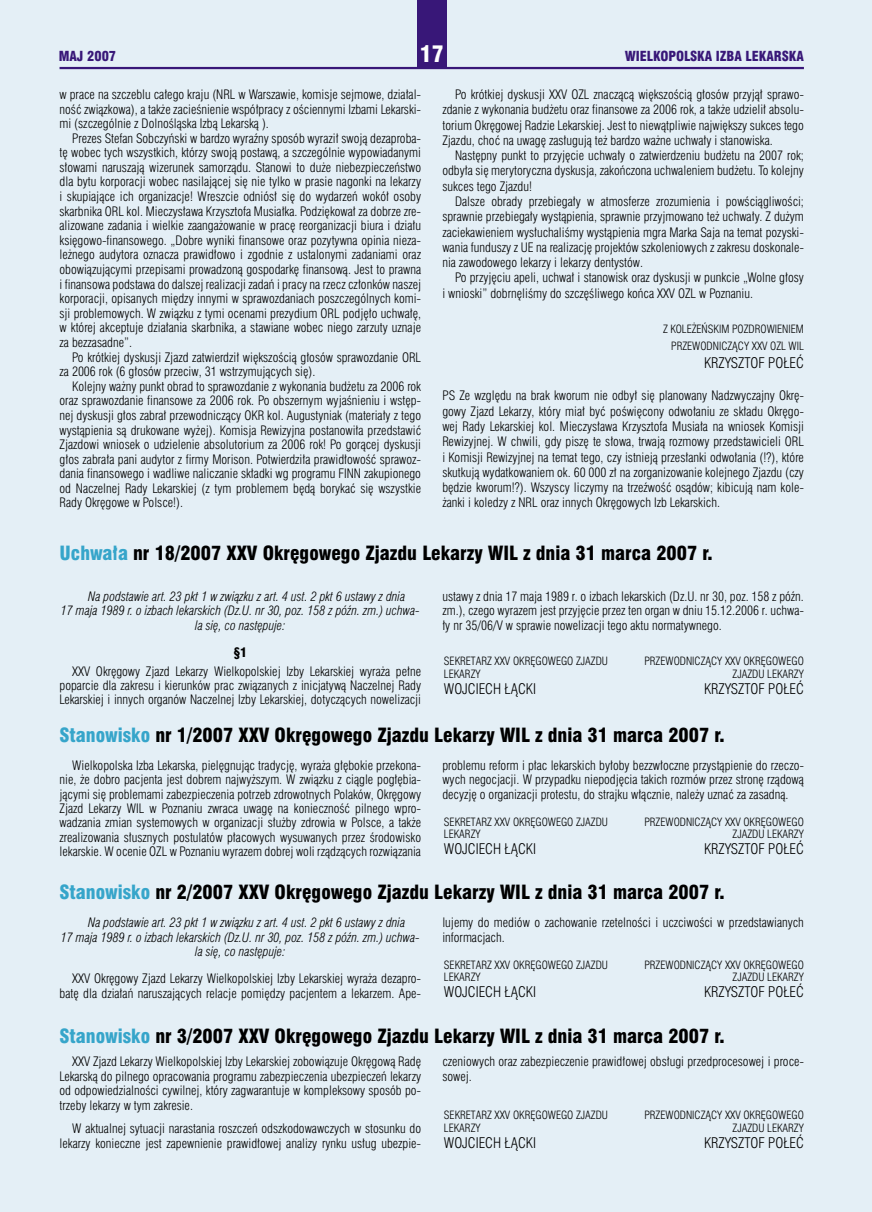
<style>
.page{position:relative;width:872px;height:1212px;background:#e4eff6}
.page>*{position:absolute;margin:0;border:0;box-sizing:border-box;transform-origin:0 0}
.t1{font:21px "Swis 721 Blk Cn PL";color:#fff}
.sprawozdania_tytulDUZY{font:18px "Swis 721 Blk Cn PL";color:#000}
.podpis_art_duzy{font:13.5px "Swis 721 Lt Cn PL";color:#000}
.t2{font:12.75px "Swis 721 Blk Cn PL";color:#381778}
.sprawozdania_text{font:12px/14.5px "Swis 721 Lt Cn PL";color:#000;text-align:justify}
.sprawozdania_text-2{font:italic 12px "Swis 721 Lt Cn PL";color:#000}
.t3{font:12px "Swis 721 Blk Cn PL";color:#000}
.podpis_art_maly{font:10.5px/12.6px "Swis 721 Lt Cn PL";color:#000}
.s1{color:#36a5ca}
</style>
<div class="page">
<div style="left:417px;top:0;width:29px;height:68px;background:#381778"></div>
<hr style="left:60px;top:67px;width:744px;height:2px;background:#381778">
<p class="t2" style="left:59px;top:48px;width:59px">MAJ 2007</p>
<p class="t1" style="left:420px;top:40px;width:25px">17</p>
<p class="t2" style="left:625px;top:48px;width:181px">WIELKOPOLSKA IZBA LEKARSKA</p>
<p class="sprawozdania_text" style="left:60px;top:87px;width:363px">w prace na szczeblu całego kraju (NRL w Warszawie, komisje sejmowe, działal&shy;ność związkowa), a także zacieśnienie współpracy z ościennymi Izbami Lekarski&shy;mi (szczególnie z Dolnośląska Izbą Lekarską ).</p>
<p class="sprawozdania_text" style="left:60px;top:131px;width:363px;text-indent:13px">Prezes Stefan Sobczyński w bardzo wyraźny sposób wyraził swoją dezaproba&shy;tę wobec tych wszystkich, którzy swoją postawą, a szczególnie wypowiadanymi słowami naruszają wizerunek samorządu. Stanowi to duże niebezpieczeństwo dla bytu korporacji wobec nasilającej się nie tylko w prasie nagonki na lekarzy i skupiające ich organizacje! Wreszcie odniósł się do wydarzeń wokół osoby skarbnika ORL kol. Mieczysława Krzysztofa Musiałka. Podziękował za dobrze zre&shy;alizowane zadania i wielkie zaangażowanie w pracę reorganizacji biura i działu księgowo-finansowego. „Dobre wyniki finansowe oraz pozytywna opinia nieza&shy;leżnego audytora oznacza prawidłowo i zgodnie z ustalonymi zadaniami oraz obowiązującymi przepisami prowadzoną gospodarkę finansową. Jest to prawna i finansowa podstawa do dalszej realizacji zadań i pracy na rzecz członków naszej korporacji, opisanych między innymi w sprawozdaniach poszczególnych komi&shy;sji problemowych. W związku z tymi ocenami prezydium ORL podjęło uchwałę, w której akceptuje działania skarbnika, a stawiane wobec niego zarzuty uznaje za bezzasadne”.</p>
<p class="sprawozdania_text" style="left:60px;top:350px;width:363px;text-indent:13px">Po krótkiej dyskusji Zjazd zatwierdził większością głosów sprawozdanie ORL za 2006 rok (6 głosów przeciw, 31 wstrzymujących się).</p>
<p class="sprawozdania_text" style="left:60px;top:379px;width:363px;text-indent:13px">Kolejny ważny punkt obrad to sprawozdanie z wykonania budżetu za 2006 rok oraz sprawozdanie finansowe za 2006 rok. Po obszernym wyjaśnieniu i wstęp&shy;nej dyskusji głos zabrał przewodniczący OKR kol. Augustyniak (materiały z tego wystąpienia są drukowane wyżej). Komisja Rewizyjna postanowiła przedstawić Zjazdowi wniosek o udzielenie absolutorium za 2006 rok! Po gorącej dyskusji głos zabrała pani audytor z firmy Morison. Potwierdziła prawidłowość sprawoz&shy;dania finansowego i wadliwe naliczanie składki wg programu FINN zakupionego od Naczelnej Rady Lekarskiej (z tym problemem będą borykać się wszystkie Rady Okręgowe w Polsce!).</p>
<p class="sprawozdania_text" style="left:442px;top:87px;width:363px;line-height:15.3px;text-indent:13px">Po krótkiej dyskusji XXV OZL znaczącą większością głosów przyjął sprawo&shy;zdanie z wykonania budżetu oraz finansowe za 2006 rok, a także udzielił absolu&shy;torium Okręgowej Radzie Lekarskiej. Jest to niewątpliwie największy sukces tego Zjazdu, choć na uwagę zasługują też bardzo ważne uchwały i stanowiska.</p>
<p class="sprawozdania_text" style="left:442px;top:148px;width:363px;line-height:15.3px;text-indent:13px">Następny punkt to przyjęcie uchwały o zatwierdzeniu budżetu na 2007 rok; odbyła się merytoryczna dyskusja, zakończona uchwaleniem budżetu. To kolejny sukces tego Zjazdu!</p>
<p class="sprawozdania_text" style="left:442px;top:194px;width:363px;line-height:15.3px;text-indent:13px">Dalsze obrady przebiegały w atmosferze zrozumienia i powściągliwości; sprawnie przebiegały wystąpienia, sprawnie przyjmowano też uchwały. Z dużym zaciekawieniem wysłuchaliśmy wystąpienia mgra Marka Saja na temat pozyski&shy;wania funduszy z UE na realizację projektów szkoleniowych z zakresu doskonale&shy;nia zawodowego lekarzy i lekarzy dentystów.</p>
<p class="sprawozdania_text" style="left:442px;top:270px;width:363px;line-height:15.3px;text-indent:13px">Po przyjęciu apeli, uchwał i stanowisk oraz dyskusji w punkcie „Wolne głosy i wnioski” dobrnęliśmy do szczęśliwego końca XXV OZL w Poznaniu.</p>
<p class="podpis_art_maly" style="left:663px;top:322px;width:142px">Z KOLEŻEŃSKIM POZDROWIENIEM</p>
<p class="podpis_art_maly" style="left:671px;top:340px;width:134px">PRZEWODNICZĄCY XXV OZL WIL</p>
<p class="podpis_art_duzy" style="left:704px;top:354px;width:101px">KRZYSZTOF POŁEĆ</p>
<p class="sprawozdania_text" style="left:442px;top:388px;width:363px;line-height:15.3px">PS Ze względu na brak kworum nie odbył się planowany Nadzwyczajny Okrę&shy;gowy Zjazd Lekarzy, który miał być poświęcony odwołaniu ze składu Okręgo&shy;wej Rady Lekarskiej kol. Mieczysława Krzysztofa Musiała na wniosek Komisji Rewizyjnej. W chwili, gdy piszę te słowa, trwają rozmowy przedstawicieli ORL i Komisji Rewizyjnej na temat tego, czy istnieją przesłanki odwołania (!?), które skutkują wydatkowaniem ok. 60 000 zł na zorganizowanie kolejnego Zjazdu (czy będzie kworum!?). Wszyscy liczymy na trzeźwość osądów; kibicują nam kole&shy;żanki i koledzy z NRL oraz innych Okręgowych Izb Lekarskich.</p>
<p class="sprawozdania_tytulDUZY" style="left:60px;top:542px;width:654px"><span class="s1">Uchwała</span> nr 18/2007 XXV Okręgowego Zjazdu Lekarzy WIL z dnia 31 marca 2007 r.</p>
<p class="sprawozdania_text-2" style="left:88px;top:589px;width:318px">Na podstawie art. 23 pkt 1 w związku z art. 4 ust. 2 pkt 6 ustawy z dnia</p>
<p class="sprawozdania_text-2" style="left:61px;top:603px;width:360px">17 maja 1989 r. o izbach lekarskich (Dz.U. nr 30, poz. 158 z późn. zm.) uchwa-</p>
<p class="sprawozdania_text-2" style="left:195px;top:617px;width:92px">la się, co następuje:</p>
<p class="t3" style="left:234px;top:645px;width:15px">§1</p>
<p class="sprawozdania_text" style="left:60px;top:664px;width:363px;text-indent:13px">XXV Okręgowy Zjazd Lekarzy Wielkopolskiej Izby Lekarskiej wyraża pełne poparcie dla zakresu i kierunków prac związanych z inicjatywą Naczelnej Rady Lekarskiej i innych organów Naczelnej Izby Lekarskiej, dotyczących nowelizacji</p>
<p class="sprawozdania_text" style="left:442px;top:589px;width:363px">ustawy z dnia 17 maja 1989 r. o izbach lekarskich (Dz.U. nr 30, poz. 158 z późn. zm.), czego wyrazem jest przyjęcie przez ten organ w dniu 15.12.2006 r. uchwa&shy;ły nr 35/06/V w sprawie nowelizacji tego aktu normatywnego.</p>
<p class="podpis_art_maly" style="left:444px;top:655px;width:166px">SEKRETARZ XXV OKRĘGOWEGO ZJAZDU<br>LEKARZY</p>
<p class="podpis_art_duzy" style="left:444px;top:680px;width:94px">WOJCIECH ŁĄCKI</p>
<p class="podpis_art_maly" style="left:644px;top:655px;width:161px;text-align:right">PRZEWODNICZĄCY XXV OKRĘGOWEGO<br>ZJAZDU LEKARZY</p>
<p class="podpis_art_duzy" style="left:704px;top:680px;width:101px">KRZYSZTOF POŁEĆ</p>
<p class="sprawozdania_tytulDUZY" style="left:60px;top:723px;width:666px"><span class="s1">Stanowisko</span> nr 1/2007 XXV Okręgowego Zjazdu Lekarzy WIL z dnia 31 marca 2007 r.</p>
<p class="sprawozdania_text" style="left:60px;top:758px;width:363px;text-indent:13px">Wielkopolska Izba Lekarska, pielęgnując tradycję, wyraża głębokie przekona&shy;nie, że dobro pacjenta jest dobrem najwyższym. W związku z ciągle pogłębia&shy;jącymi się problemami zabezpieczenia potrzeb zdrowotnych Polaków, Okręgowy Zjazd Lekarzy WIL w Poznaniu zwraca uwagę na konieczność pilnego wpro&shy;wadzania zmian systemowych w organizacji służby zdrowia w Polsce, a także zrealizowania słusznych postulatów płacowych wysuwanych przez środowisko lekarskie. W ocenie OZL w Poznaniu wyrazem dobrej woli rządzących rozwiązania</p>
<p class="sprawozdania_text" style="left:442px;top:758px;width:363px">problemu reform i płac lekarskich byłoby bezzwłoczne przystąpienie do rzeczo&shy;wych negocjacji. W przypadku niepodjęcia takich rozmów przez stronę rządową decyzję o organizacji protestu, do strajku włącznie, należy uznać za zasadną.</p>
<p class="podpis_art_maly" style="left:444px;top:815px;width:166px">SEKRETARZ XXV OKRĘGOWEGO ZJAZDU<br>LEKARZY</p>
<p class="podpis_art_duzy" style="left:444px;top:840px;width:94px">WOJCIECH ŁĄCKI</p>
<p class="podpis_art_maly" style="left:644px;top:815px;width:161px;text-align:right">PRZEWODNICZĄCY XXV OKRĘGOWEGO<br>ZJAZDU LEKARZY</p>
<p class="podpis_art_duzy" style="left:704px;top:840px;width:101px">KRZYSZTOF POŁEĆ</p>
<p class="sprawozdania_tytulDUZY" style="left:60px;top:880px;width:666px"><span class="s1">Stanowisko</span> nr 2/2007 XXV Okręgowego Zjazdu Lekarzy WIL z dnia 31 marca 2007 r.</p>
<p class="sprawozdania_text-2" style="left:88px;top:915px;width:318px">Na podstawie art. 23 pkt 1 w związku z art. 4 ust. 2 pkt 6 ustawy z dnia</p>
<p class="sprawozdania_text-2" style="left:61px;top:929px;width:360px">17 maja 1989 r. o izbach lekarskich (Dz.U. nr 30, poz. 158 z późn. zm.) uchwa-</p>
<p class="sprawozdania_text-2" style="left:195px;top:943px;width:92px">la się, co następuje:</p>
<p class="sprawozdania_text" style="left:60px;top:971px;width:363px;text-align:right">XXV Okręgowy Zjazd Lekarzy Wielkopolskiej Izby Lekarskiej wyraża dezapro&shy;batę dla działań naruszających relacje pomiędzy pacjentem a lekarzem. Ape-</p>
<p class="sprawozdania_text" style="left:442px;top:915px;width:363px">lujemy do mediów o zachowanie rzetelności i uczciwości w przedstawianych informacjach.</p>
<p class="podpis_art_maly" style="left:444px;top:958px;width:166px">SEKRETARZ XXV OKRĘGOWEGO ZJAZDU<br>LEKARZY</p>
<p class="podpis_art_duzy" style="left:444px;top:983px;width:94px">WOJCIECH ŁĄCKI</p>
<p class="podpis_art_maly" style="left:644px;top:958px;width:161px;text-align:right">PRZEWODNICZĄCY XXV OKRĘGOWEGO<br>ZJAZDU LEKARZY</p>
<p class="podpis_art_duzy" style="left:704px;top:983px;width:101px">KRZYSZTOF POŁEĆ</p>
<p class="sprawozdania_tytulDUZY" style="left:60px;top:1024px;width:666px"><span class="s1">Stanowisko</span> nr 3/2007 XXV Okręgowego Zjazdu Lekarzy WIL z dnia 31 marca 2007 r.</p>
<p class="sprawozdania_text" style="left:60px;top:1053px;width:363px;text-indent:13px">XXV Zjazd Lekarzy Wielkopolskiej Izby Lekarskiej zobowiązuje Okręgową Radę Lekarską do pilnego opracowania programu zabezpieczenia ubezpieczeń lekarzy od odpowiedzialności cywilnej, który zagwarantuje w kompleksowy sposób po&shy;trzeby lekarzy w tym zakresie.</p>
<p class="sprawozdania_text" style="left:60px;top:1121px;width:363px;text-align:right">W aktualnej sytuacji narastania roszczeń odszkodowawczych w stosunku do lekarzy konieczne jest zapewnienie prawidłowej analizy rynku usług ubezpie-</p>
<p class="sprawozdania_text" style="left:442px;top:1053px;width:363px;line-height:15.6px">czeniowych oraz zabezpieczenie prawidłowej obsługi przedprocesowej i proce&shy;sowej.</p>
<p class="podpis_art_maly" style="left:444px;top:1109px;width:166px">SEKRETARZ XXV OKRĘGOWEGO ZJAZDU<br>LEKARZY</p>
<p class="podpis_art_duzy" style="left:444px;top:1134px;width:94px">WOJCIECH ŁĄCKI</p>
<p class="podpis_art_maly" style="left:644px;top:1109px;width:161px;text-align:right">PRZEWODNICZĄCY XXV OKRĘGOWEGO<br>ZJAZDU LEKARZY</p>
<p class="podpis_art_duzy" style="left:704px;top:1134px;width:101px">KRZYSZTOF POŁEĆ</p>
</div>
